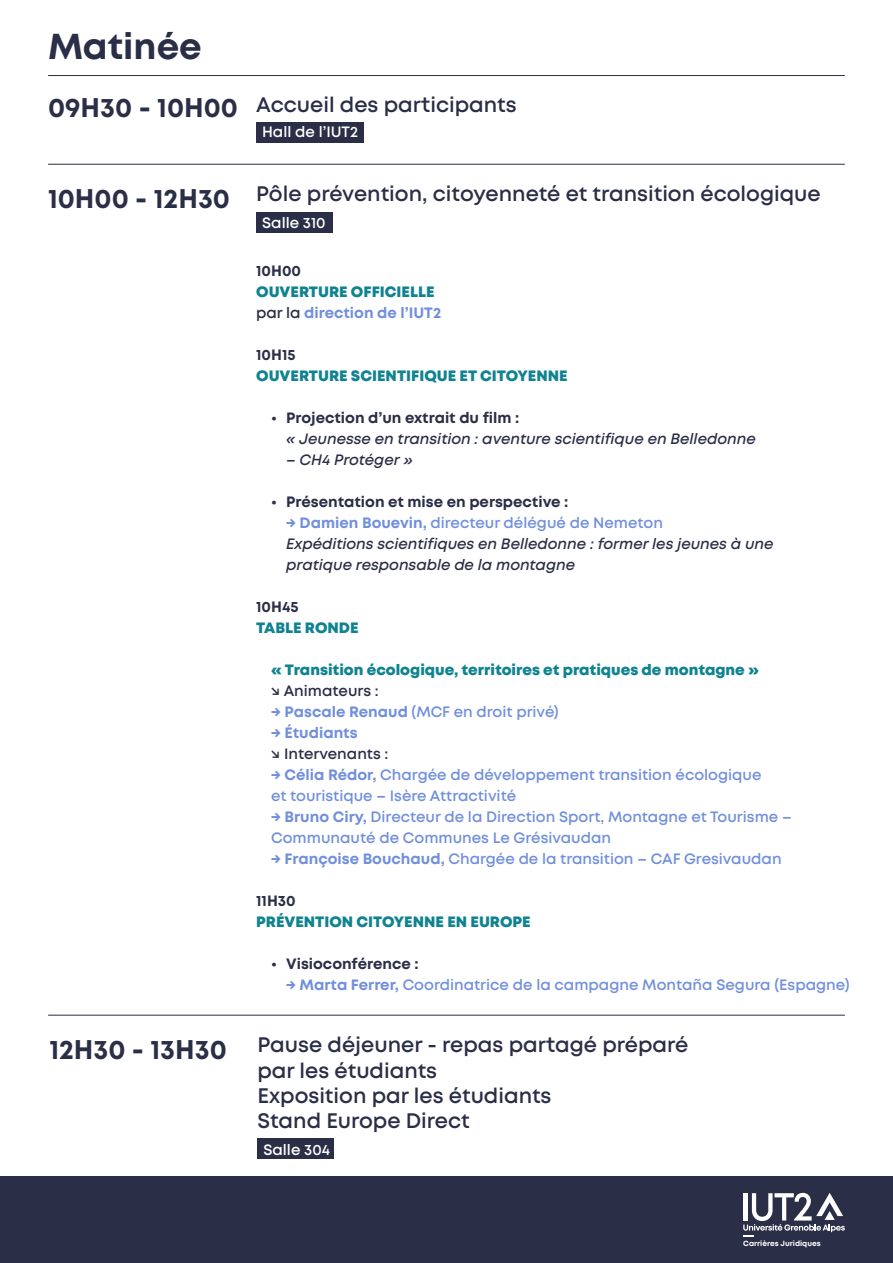
<style>
.page{position:relative;width:893px;height:1263px;background:#fff}
.page>*{position:absolute;margin:0;border:0;box-sizing:border-box;transform-origin:0 0}
.t1{font:700 36px "Mont";color:#2a2e46}
.t2{font:600 21px/25.2px "Mont";color:#2a2e46}
.t3{font:600 15px/21px "Mont";color:#718fdb}
.t4{font:italic 600 15px/21px "Mont";color:#2a2e46}
.t5{font:800 15px/21px "Mont";color:#0f8390}
.t6{font:700 15px "Mont";color:#2a2e46}
.t7{font:600 15px "Mont";color:#fff}
.t8{font:600 15px "Mont";color:#2a2e46}
.t9{font:700 15px "Mont";color:#718fdb}
.t10{font:700 7.5px "Mont";color:#fff}
.s1{font-weight:700;font-size:27px}
.s2{font-weight:600;color:#2a2e46}
.s3{font-weight:700;color:#718fdb}
.s4{font-weight:700;font-style:normal;color:#718fdb}
.s5{font-style:normal;color:#718fdb}
.s6{font-weight:700}
</style>
<div class="page">
<hr style="left:48px;top:75px;width:797px;height:1px;background:#2a2e46">
<div style="left:256px;top:122px;width:108px;height:21px;background:#2a2e46"></div>
<hr style="left:48px;top:164px;width:797px;height:1px;background:#2a2e46">
<div style="left:256px;top:212px;width:77px;height:21px;background:#2a2e46"></div>
<hr style="left:48px;top:1015px;width:797px;height:1px;background:#2a2e46">
<div style="left:257px;top:1138px;width:77px;height:21px;background:#2a2e46"></div>
<div style="left:0;top:1176px;width:893px;height:87px;background:#2a2e46"></div>
<svg style="left:743px;top:1193px;width:102px;height:44px"></svg>
<h1 class="t1" style="left:48px;top:23px;width:155px">Matinée</h1>
<h2 class="t2" style="left:48px;top:92px;width:470px"><span class="s1">09H30 - 10H00</span> Accueil des participants</h2>
<p class="t7" style="left:262px;top:122px;width:98px">Hall de l’IUT2</p>
<h2 class="t2" style="left:48px;top:182px;width:774px"><span class="s1">10H00 - 12H30</span> Pôle prévention, citoyenneté et transition écologique</h2>
<p class="t7" style="left:262px;top:213px;width:65px">Salle 310</p>
<p class="t6" style="left:256px;top:261px;width:46px">10H00</p>
<p class="t5" style="left:256px;top:281px;width:187px">OUVERTURE OFFICIELLE <span class="s2">par la</span> <span class="s3">direction de l’IUT2</span></p>
<p class="t6" style="left:256px;top:345px;width:41px">10H15</p>
<p class="t5" style="left:256px;top:365px;width:313px">OUVERTURE SCIENTIFIQUE ET CITOYENNE</p>
<p class="t6" style="left:271px;top:408px;width:250px">• Projection d’un extrait du film :</p>
<p class="t4" style="left:286px;top:428px;width:471px">« Jeunesse en transition : aventure scientifique en Belledonne</p>
<p class="t4" style="left:286px;top:449px;width:128px">– CH4 Protéger »</p>
<p class="t6" style="left:271px;top:492px;width:299px">• Présentation et mise en perspective :</p>
<p class="t4" style="left:286px;top:512px;width:489px"><span class="s4">→ Damien Bouevin,</span> <span class="s5">directeur délégué de Nemeton<br></span>Expéditions scientifiques en Belledonne : former les jeunes à une pratique responsable de la montagne</p>
<p class="t6" style="left:256px;top:597px;width:44px">10H45</p>
<p class="t5" style="left:256px;top:617px;width:104px">TABLE RONDE</p>
<p class="t5" style="left:271px;top:659px;width:489px">« Transition écologique, territoires et pratiques de montagne »</p>
<p class="t8" style="left:271px;top:681px;width:109px">↘ Animateurs :</p>
<p class="t3" style="left:271px;top:701px;width:289px"><span class="s6">→ Pascale Renaud</span> (MCF en droit privé)</p>
<p class="t9" style="left:271px;top:723px;width:88px">→ Étudiants</p>
<p class="t8" style="left:271px;top:744px;width:119px">↘ Intervenants :</p>
<p class="t3" style="left:271px;top:764px;width:492px"><span class="s6">→ Célia Rédor,</span> Chargée de développement transition écologique et touristique – Isère Attractivité</p>
<p class="t3" style="left:271px;top:806px;width:522px"><span class="s6">→ Bruno Ciry,</span> Directeur de la Direction Sport, Montagne et Tourisme –<br>Communauté de Communes Le Grésivaudan</p>
<p class="t3" style="left:271px;top:848px;width:512px"><span class="s6">→ Françoise Bouchaud,</span> Chargée de la transition – CAF Gresivaudan</p>
<p class="t6" style="left:256px;top:891px;width:41px">11H30</p>
<p class="t5" style="left:256px;top:911px;width:276px">PRÉVENTION CITOYENNE EN EUROPE</p>
<p class="t6" style="left:271px;top:954px;width:149px">• Visioconférence :</p>
<p class="t3" style="left:286px;top:974px;width:565px"><span class="s6">→ Marta Ferrer,</span> Coordinatrice de la campagne Montaña Segura (Espagne)</p>
<h2 class="t2" style="left:257px;top:1032px;width:432px;text-indent:-208px"><span class="s1">12H30 - 13H30</span> Pause déjeuner - repas partagé préparé par les étudiants<br>Exposition par les étudiants<br>Stand Europe Direct</h2>
<p class="t7" style="left:263px;top:1139px;width:68px">Salle 304</p>
<p class="t10" style="left:743px;top:1238px;width:79px">Carrières Juridiques</p>
</div>
